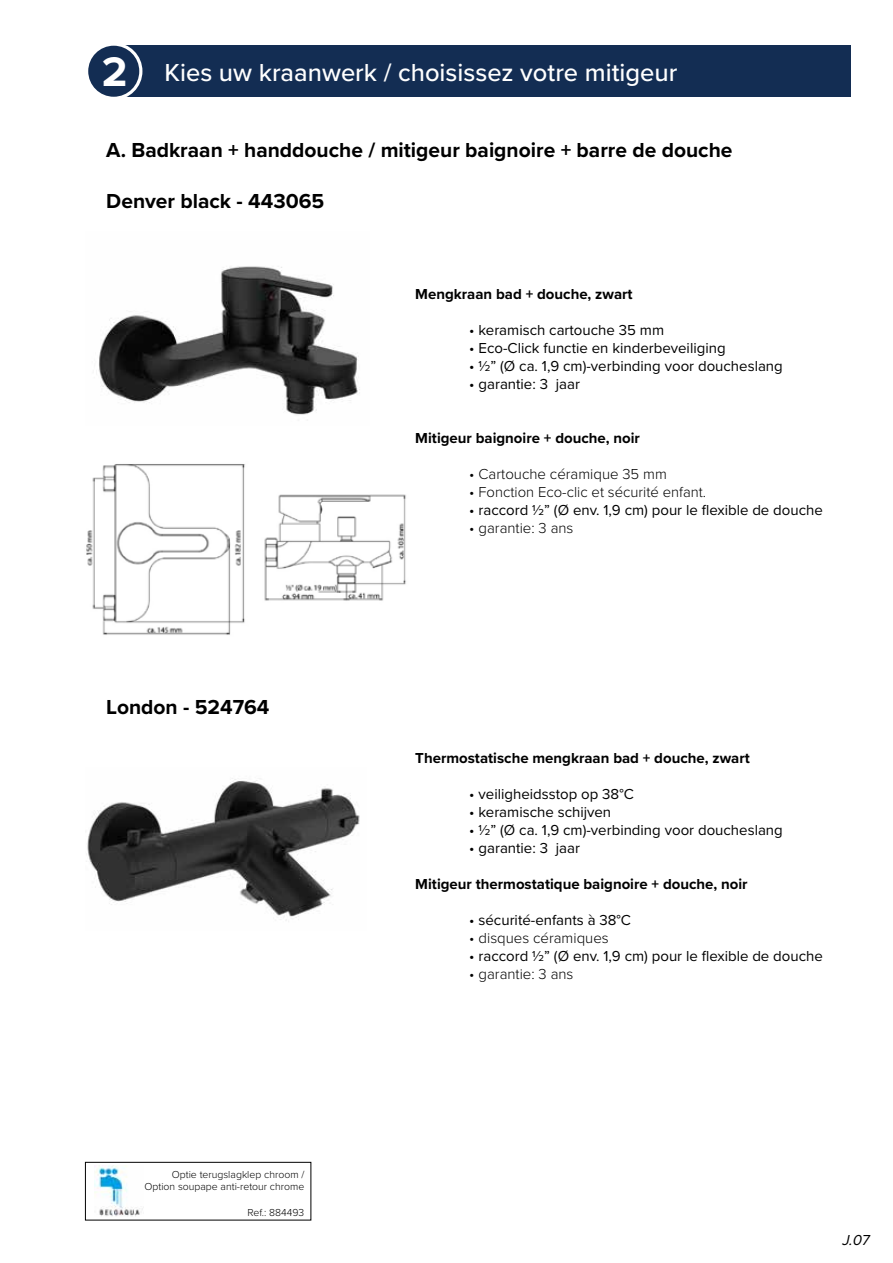
<style>
.page{position:relative;width:893px;height:1263px;background:#fff}
.page>*{position:absolute;margin:0;border:0;box-sizing:border-box;transform-origin:0 0}
.t1{font:500 25.5px "Proxima Nova";color:#fff}
.t2{font:700 21px "Proxima Nova";color:#000}
.t3{font:15px "Proxima Nova";color:#000}
.t4{font:700 15px "Proxima Nova";color:#000}
.t5{font:300 15px "Proxima Nova";color:#000}
.t6{font:italic 15px "Proxima Nova";color:#000}
.t7{font:300 10.5px/12.6px "Proxima Nova";color:#000;text-align:right}
.s1{font-weight:700;font-size:42.9px}
</style>
<div class="page">
<div style="left:113px;top:46px;width:737px;height:51px;background:#132d53"></div>
<svg style="left:85px;top:43px;width:57px;height:57px"></svg>
<div style="left:88px;top:46px;width:51px;height:51px;background:#132d53;border-radius:50%"></div>
<img style="left:94px;top:1165px;width:49px;height:51px">
<div style="left:85px;top:1162px;width:226px;height:58px;border:1px solid #000"></div>
<img style="left:99px;top:266px;width:261px;height:149px">
<img style="left:86px;top:464px;width:320px;height:171px">
<img style="left:86px;top:778px;width:274px;height:143px">
<h1 class="t1" style="left:102px;top:54px;width:577px"><span class="s1">2</span> Kies uw kraanwerk / choisissez votre mitigeur</h1>
<h2 class="t2" style="left:106px;top:134px;width:628px">A. Badkraan + handdouche / mitigeur baignoire + barre de douche</h2>
<h2 class="t2" style="left:106px;top:185px;width:219px">Denver black - 443065</h2>
<p class="t4" style="left:415px;top:283px;width:219px">Mengkraan bad + douche, zwart</p>
<p class="t3" style="left:469px;top:319px;width:196px">• keramisch cartouche 35 mm</p>
<p class="t3" style="left:469px;top:337px;width:258px">• Eco-Click functie en kinderbeveiliging</p>
<p class="t3" style="left:469px;top:355px;width:315px">• ½” (Ø ca. 1,9 cm)-verbinding voor doucheslang</p>
<p class="t3" style="left:469px;top:373px;width:112px">• garantie: 3 jaar</p>
<h2 class="t2" style="left:106px;top:691px;width:165px">London - 524764</h2>
<p class="t4" style="left:415px;top:427px;width:226px">Mitigeur baignoire + douche, noir</p>
<p class="t5" style="left:469px;top:463px;width:199px">• Cartouche céramique 35 mm</p>
<p class="t5" style="left:469px;top:481px;width:238px">• Fonction Eco-clic et sécurité enfant.</p>
<p class="t3" style="left:469px;top:499px;width:355px">• raccord ½” (Ø env. 1,9 cm) pour le flexible de douche</p>
<p class="t5" style="left:469px;top:517px;width:106px">• garantie: 3 ans</p>
<p class="t4" style="left:415px;top:747px;width:336px">Thermostatische mengkraan bad + douche, zwart</p>
<p class="t3" style="left:469px;top:783px;width:166px">• veiligheidsstop op 38°C</p>
<p class="t3" style="left:469px;top:801px;width:143px">• keramische schijven</p>
<p class="t3" style="left:469px;top:819px;width:315px">• ½” (Ø ca. 1,9 cm)-verbinding voor doucheslang</p>
<p class="t3" style="left:469px;top:837px;width:112px">• garantie: 3 jaar</p>
<p class="t4" style="left:415px;top:873px;width:334px">Mitigeur thermostatique baignoire + douche, noir</p>
<p class="t3" style="left:469px;top:909px;width:163px">• sécurité-enfants à 38°C</p>
<p class="t5" style="left:469px;top:927px;width:141px">• disques céramiques</p>
<p class="t3" style="left:469px;top:945px;width:355px">• raccord ½” (Ø env. 1,9 cm) pour le flexible de douche</p>
<p class="t5" style="left:469px;top:963px;width:106px">• garantie: 3 ans</p>
<p class="t7" style="left:144px;top:1167px;width:161px">Optie terugslagklep chroom /<br>Option soupape anti-retour chrome</p>
<p class="t7" style="left:248px;top:1205px;width:58px">Ref.: 884493</p>
<p class="t6" style="left:842px;top:1229px;width:33px">J.07</p>
</div>
